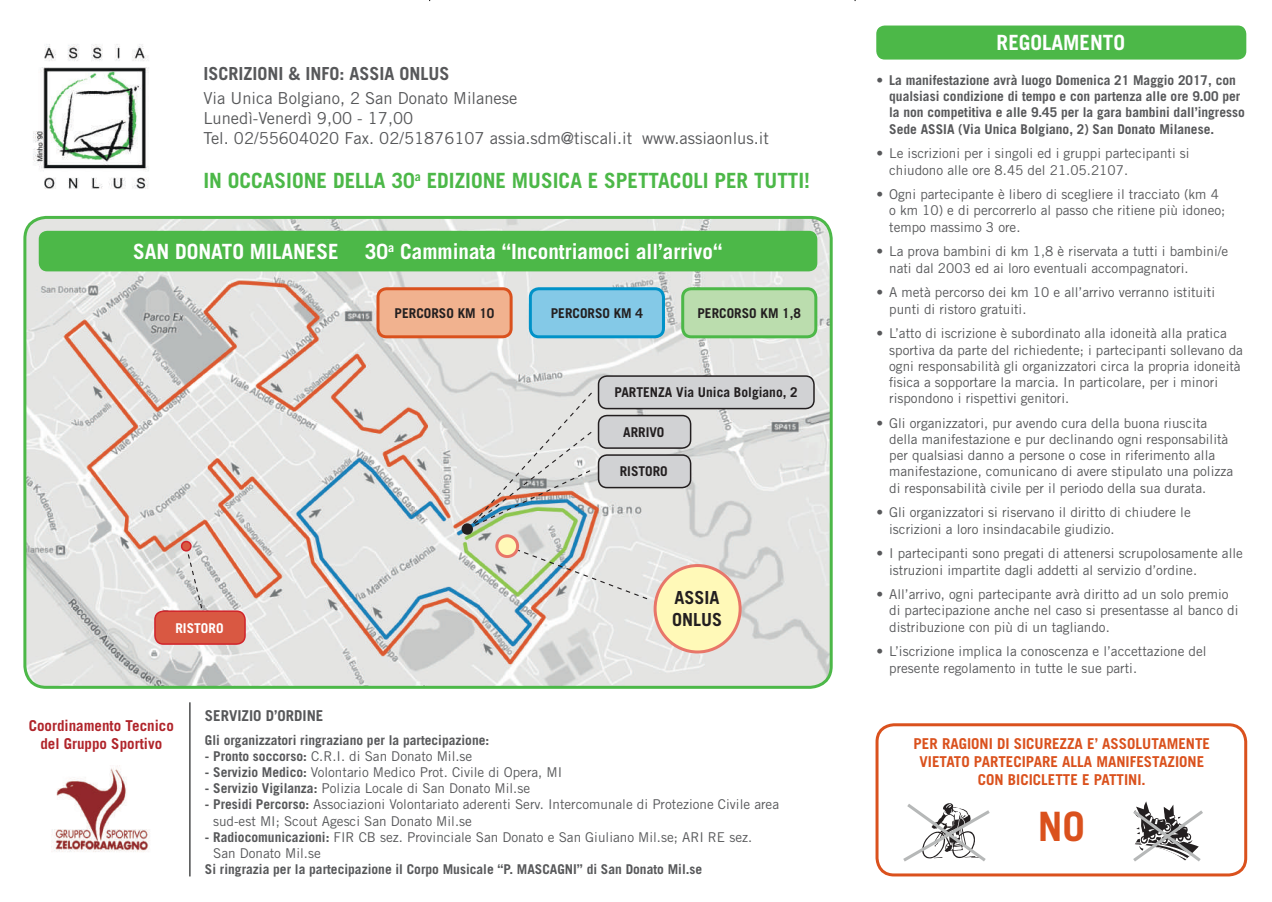
<style>
.page{position:relative;width:1272px;height:902px;background:#fff}
.page>*{position:absolute;margin:0;border:0;box-sizing:border-box;transform-origin:0 0}
.t1{font:700 40.5px "Trade Gothic LT Std";color:#da511d}
.t2{font:700 21px "Trade Gothic LT Std";color:#fff}
.t3{font:700 21px "Trade Gothic LT Std";color:#4cb848}
.t4{font:700 18px "Trade Gothic LT Std";color:#57585a}
.t5{font:700 18px/21.6px "Trade Gothic LT Std";color:#231f20}
.t6{font:16.5px/19.8px "Trade Gothic LT Std";color:#57585a}
.t7{font:700 15px/18px "Trade Gothic LT Std";color:#da511d;text-align:center}
.t8{font:700 15px/18px "Trade Gothic LT Std";color:#b0242a;text-align:center}
.t9{font:700 15px "Trade Gothic LT Std";color:#57585a}
.t10{font:13.5px/16.2px "Trade Gothic LT Std";color:#57585a}
.t11{font:700 13.5px/16.2px "Trade Gothic LT Std";color:#57585a}
.t12{font:700 13.5px "Trade Gothic LT Std";color:#231f20}
.t13{font:700 13.5px "Trade Gothic LT Std";color:#fff}
.s1{font-weight:700}
</style>
<div class="page">
<svg style="left:903px;top:803px;width:87px;height:59px"></svg>
<svg style="left:1133px;top:801px;width:70px;height:61px"></svg>
<div style="left:875px;top:723px;width:372px;height:153px;border:3px solid #da511d;border-radius:17px"></div>
<div style="left:876px;top:26px;width:370px;height:34px;background:#4cb848;border-radius:9px"></div>
<hr style="left:189px;top:702px;width:2px;height:174px;background:#4b4c4d">
<img style="left:26px;top:217px;width:805px;height:470px">
<div style="left:23px;top:216px;width:809px;height:472px;border:3px solid #4cb848;border-radius:21px"></div>
<div style="left:598px;top:415px;width:92px;height:33px;background:#d1d2d4;border-radius:9px"></div>
<div style="left:597px;top:415px;width:94px;height:34px;border:2px solid #231f20;border-radius:9px"></div>
<div style="left:598px;top:455px;width:92px;height:32px;background:#d1d2d4;border-radius:9px"></div>
<div style="left:597px;top:454px;width:94px;height:34px;border:2px solid #231f20;border-radius:9px"></div>
<div style="left:598px;top:376px;width:216px;height:32px;background:#d1d2d4;border-radius:9px"></div>
<div style="left:597px;top:375px;width:217px;height:34px;border:2px solid #231f20;border-radius:9px"></div>
<svg style="left:465px;top:391px;width:128px;height:140px;background:#d5d5d1"></svg>
<svg style="left:506px;top:544px;width:142px;height:56px;background:#d7d8d2"></svg>
<div style="left:655px;top:565px;width:85px;height:87px;background:#fff9b8;border-radius:50%"></div>
<div style="left:653px;top:564px;width:88px;height:89px;border:3px solid #e87669;border-radius:50%"></div>
<div style="left:461px;top:523px;width:12px;height:11px;background:#231f20;border-radius:50%"></div>
<div style="left:497px;top:535px;width:20px;height:21px;background:#fff9b8;border-radius:50%"></div>
<div style="left:495px;top:534px;width:24px;height:24px;border:3px solid #e87669;border-radius:50%"></div>
<div style="left:378px;top:289px;width:133px;height:48px;background:#f1b28f;border-radius:9px"></div>
<div style="left:376px;top:287px;width:136px;height:51px;border:3px solid #da511d;border-radius:9px"></div>
<div style="left:530px;top:289px;width:133px;height:48px;background:#84c9e7;border-radius:9px"></div>
<div style="left:529px;top:287px;width:136px;height:51px;border:3px solid #0092c8;border-radius:9px"></div>
<div style="left:682px;top:289px;width:133px;height:48px;background:#bbddae;border-radius:9px"></div>
<div style="left:681px;top:287px;width:136px;height:51px;border:3px solid #4cb848;border-radius:9px"></div>
<div style="left:39px;top:231px;width:778px;height:40px;background:#4cb848;border-radius:9px"></div>
<div style="left:155px;top:611px;width:90px;height:33px;background:#d95842;border-radius:9px"></div>
<div style="left:154px;top:610px;width:92px;height:34px;border:2px solid #d1232a;border-radius:9px"></div>
<svg style="left:185px;top:544px;width:18px;height:65px"></svg>
<div style="left:182px;top:541px;width:9px;height:9px;background:#d95842;border-radius:50%"></div>
<div style="left:181px;top:540px;width:11px;height:11px;border:2px solid #d1232a;border-radius:50%"></div>
<img style="left:52px;top:765px;width:98px;height:87px">
<img style="left:33px;top:44px;width:116px;height:145px">
<h3 class="t4" style="left:203px;top:62px;width:248px">ISCRIZIONI &amp; INFO: ASSIA ONLUS</h3>
<p class="t6" style="left:203px;top:88px;width:567px">Via Unica Bolgiano, 2 San Donato Milanese<br>Lunedì-Venerdì 9,00 - 17,00<br>Tel. 02/55604020 Fax. 02/51876107 assia.sdm@tiscali.it www.assiaonlus.it</p>
<h2 class="t3" style="left:203px;top:167px;width:608px">IN OCCASIONE DELLA 30<sup>a</sup> EDIZIONE MUSICA E SPETTACOLI PER TUTTI!</h2>
<h2 class="t2" style="left:133px;top:238px;width:207px">SAN DONATO MILANESE</h2>
<h2 class="t2" style="left:365px;top:238px;width:359px">30<sup>a</sup> Camminata “Incontriamoci all’arrivo“</h2>
<p class="t12" style="left:394px;top:304px;width:101px">PERCORSO KM 10</p>
<p class="t12" style="left:550px;top:304px;width:94px">PERCORSO KM 4</p>
<p class="t12" style="left:697px;top:304px;width:105px">PERCORSO KM 1,8</p>
<p class="t12" style="left:614px;top:384px;width:185px">PARTENZA Via Unica Bolgiano, 2</p>
<p class="t13" style="left:175px;top:619px;width:50px">RISTORO</p>
<p class="t12" style="left:623px;top:423px;width:43px">ARRIVO</p>
<p class="t12" style="left:619px;top:463px;width:50px">RISTORO</p>
<h3 class="t5" style="left:672px;top:587px;width:23px">Assia<br>Onlus</h3>
<p class="t8" style="left:29px;top:716px;width:147px">Coordinamento Tecnico del Gruppo Sportivo</p>
<p class="t9" style="left:205px;top:706px;width:120px">SERVIZIO D’ORDINE</p>
<p class="t11" style="left:205px;top:731px;width:286px">Gli organizzatori ringraziano per la partecipazione:</p>
<p class="t10" style="left:205px;top:747px;width:269px"><span class="s1">- Pronto soccorso:</span> C.R .I. di San Donato Mil.se</p>
<p class="t10" style="left:205px;top:763px;width:359px"><span class="s1">- Servizio Medico:</span> Volontario Medico Prot. Civile di Opera, MI</p>
<p class="t10" style="left:205px;top:780px;width:327px"><span class="s1">- Servizio Vigilanza:</span> Polizia Locale di San Donato Mil.se</p>
<p class="t10" style="left:213px;top:796px;width:567px;text-indent:-8px"><span class="s1">- Presidi Percorso:</span> Associazioni Volontariato aderenti Serv. Intercomunale di Protezione Civile area sud-est MI; Scout Agesci San Donato Mil.se</p>
<p class="t10" style="left:213px;top:828px;width:540px;text-indent:-8px"><span class="s1">- Radiocomunicazioni:</span> FIR CB sez. Provinciale San Donato e San Giuliano Mil.se; AR I R E sez.<br>San Donato Mil.se</p>
<p class="t11" style="left:205px;top:861px;width:331px">Si ringrazia per la partecipazione il Corpo Musicale “P. Mascagni</p>
<p class="t11" style="left:577px;top:861px;width:127px">” di San Donato Mil.se</p>
<h2 class="t2" style="left:996px;top:30px;width:130px">REGOLAMENTO</h2>
<p class="t11" style="left:889px;top:72px;width:357px;text-indent:-13px">• La manifestazione avrà luogo Domenica 21 Maggio 2017, con qualsiasi condizione di tempo e con partenza alle ore 9.00 per la non competitiva e alle 9.45 per la gara bambini dall’ingresso Sede ASSIA (Via Unica Bolgiano, 2) San Donato Milanese.</p>
<p class="t10" style="left:889px;top:145px;width:302px;text-indent:-13px">• Le iscrizioni per i singoli ed i gruppi partecipanti si chiudono alle ore 8.45 del 21.05.2107.</p>
<p class="t10" style="left:889px;top:186px;width:337px;text-indent:-13px">• Ogni partecipante è libero di scegliere il tracciato (km 4 o km 10) e di percorrerlo al passo che ritiene più idoneo; tempo massimo 3 ore.</p>
<p class="t10" style="left:889px;top:243px;width:340px;text-indent:-13px">• La prova bambini di km 1,8 è riservata a tutti i bambini/e nati dal 2003 ed ai loro eventuali accompagnatori.</p>
<p class="t10" style="left:889px;top:284px;width:327px;text-indent:-13px">• A metà percorso dei km 10 e all’arrivo verranno istituiti punti di ristoro gratuiti.</p>
<p class="t10" style="left:889px;top:325px;width:355px;text-indent:-13px">• L’atto di iscrizione è subordinato alla idoneità alla pratica sportiva da parte del richiedente; i partecipanti sollevano da ogni responsabilità gli organizzatori circa la propria idoneità fisica a sopportare la marcia. In particolare, per i minori rispondono i rispettivi genitori.</p>
<p class="t10" style="left:889px;top:415px;width:345px;text-indent:-13px">• Gli organizzatori, pur avendo cura della buona riuscita della manifestazione e pur declinando ogni responsabilità per qualsiasi danno a persone o cose in riferimento alla manifestazione, comunicano di avere stipulato una polizza di responsabilità civile per il periodo della sua durata.</p>
<p class="t10" style="left:889px;top:504px;width:303px;text-indent:-13px">• Gli organizzatori si riservano il diritto di chiudere le iscrizioni a loro insindacabile giudizio.</p>
<p class="t10" style="left:889px;top:545px;width:355px;text-indent:-13px">• I partecipanti sono pregati di attenersi scrupolosamente alle istruzioni impartite dagli addetti al servizio d’ordine.</p>
<p class="t10" style="left:889px;top:586px;width:351px;text-indent:-13px">• All’arrivo, ogni partecipante avrà diritto ad un solo premio di partecipazione anche nel caso si presentasse al banco di distribuzione con più di un tagliando.</p>
<p class="t10" style="left:889px;top:643px;width:319px;text-indent:-13px">• L’iscrizione implica la conoscenza e l’accettazione del presente regolamento in tutte le sue parti.</p>
<p class="t7" style="left:913px;top:734px;width:298px">PER RAGIONI DI SICUREZZA E’ ASSOLUTAMENTE<br>VIETATO PARTECIPARE ALLA MANIFESTAZIONE<br>CON BICICLETTE E PATTINI.</p>
<h1 class="t1" style="left:1037px;top:801px;width:49px">NO</h1>
</div>
